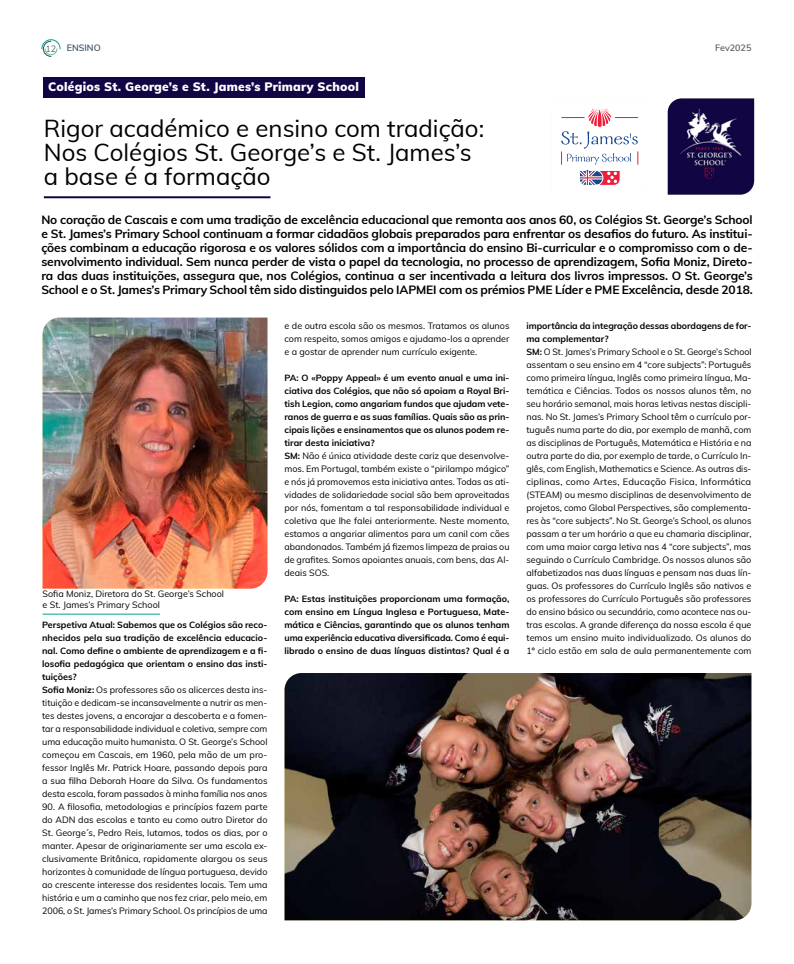
<style>
.page{position:relative;width:794px;height:964px;background:#fff}
.page>*{position:absolute;margin:0;border:0;box-sizing:border-box;transform-origin:0 0}
.t1{font:24px/24px "Muli";color:#000}
.t2{font:700 12px/14px "Muli";letter-spacing:-.01em;color:#000;text-align:justify}
.t3{font:900 12px "Muli";letter-spacing:.02em;color:#fff}
.t4{font:9px/13px "Muli";color:#000}
.t5{font:700 9px/13px "Muli";color:#000;text-align:justify}
.t6{font:600 9px "Muli";color:#384f63}
.t7{font:600 9px "Muli";color:#58595b}
.s1{font-weight:400;color:#586578}
.s2{font-weight:700}
</style>
<div class="page">
<svg style="left:41px;top:39px;width:20px;height:18px"></svg>
<hr style="left:44px;top:196px;width:226px;height:2px;background:#120544">
<div style="left:43px;top:78px;width:321px;height:20px;background:#120544"></div>
<img style="left:43px;top:318px;width:224px;height:271px">
<svg style="left:551px;top:98px;width:97px;height:97px"></svg>
<img style="left:667px;top:98px;width:87px;height:97px">
<img style="left:284px;top:673px;width:467px;height:247px">
<hr style="left:43px;top:614px;width:117px;height:1px;background:#03a687">
<p class="t6" style="left:45px;top:41px;width:57px"><span class="s1">12</span> ENSINO</p>
<p class="t7" style="left:715px;top:41px;width:38px">Fev2025</p>
<h2 class="t3" style="left:48px;top:78px;width:312px">Colégios St. George’s e St. James’s Primary School</h2>
<h1 class="t1" style="left:44px;top:115px;width:442px">Rigor académico e ensino com tradição:<br>Nos Colégios St. George’s e St. James’s a base é a formação</h1>
<p class="t2" style="left:41px;top:212px;width:713px">No coração de Cascais e com uma tradição de excelência educacional que remonta aos anos 60, os Colégios St. George’s School e St. James’s Primary School continuam a formar cidadãos globais preparados para enfrentar os desafios do futuro. As institui&shy;ções combinam a educação rigorosa e os valores sólidos com a importância do ensino Bi-curricular e o compromisso com o de&shy;senvolvimento individual. Sem nunca perder de vista o papel da tecnologia, no processo de aprendizagem, Sofia Moniz, Direto&shy;ra das duas instituições, assegura que, nos Colégios, continua a ser incentivada a leitura dos livros impressos. O St. George’s School e o St. James’s Primary School têm sido distinguidos pelo IAPMEI com os prémios PME Líder e PME Excelência, desde 2018.</p>
<p class="t4" style="left:43px;top:588px;width:183px;line-height:10.8px">Sofia Moniz, Diretora do St. George’s School e St. James’s Primary School</p>
<p class="t4" style="left:42px;top:617px;width:227px"><span class="s2">Perspetiva Atual: Sabemos que os Colégios são reco&shy;nhecidos pela sua tradição de excelência educacio&shy;nal. Como define o ambiente de aprendizagem e a fi&shy;losofia pedagógica que orientam o ensino das insti&shy;tuições?<br>Sofia Moniz:</span> Os professores são os alicerces desta ins&shy;tituição e dedicam-se incansavelmente a nutrir as men&shy;tes destes jovens, a encorajar a descoberta e a fomen&shy;tar a responsabilidade individual e coletiva, sempre com uma educação muito humanista. O St. George’s School começou em Cascais, em 1960, pela mão de um pro&shy;fessor Inglês Mr. Patrick Hoare, passando depois para a sua filha Deborah Hoare da Silva. Os fundamentos desta escola, foram passados à minha família nos anos</p>
<p class="t4" style="left:42px;top:799px;width:227px;text-align:justify">90. A filosofia, metodologias e princípios fazem parte do ADN das escolas e tanto eu como outro Diretor do St. George´s, Pedro Reis, lutamos, todos os dias, por o manter. Apesar de originariamente ser uma escola ex&shy;clusivamente Britânica, rapidamente alargou os seus horizontes à comunidade de língua portuguesa, devido ao crescente interesse dos residentes locais. Tem uma história e um a caminho que nos fez criar, pelo meio, em 2006, o St. James’s Primary School. Os princípios de uma</p>
<p class="t4" style="left:284px;top:318px;width:226px;text-align:justify">e de outra escola são os mesmos. Tratamos os alunos com respeito, somos amigos e ajudamo-los a aprender e a gostar de aprender num currículo exigente.</p>
<p class="t4" style="left:284px;top:370px;width:226px"><span class="s2">PA: O «Poppy Appeal» é um evento anual e uma ini&shy;ciativa dos Colégios, que não só apoiam a Royal Bri&shy;tish Legion, como angariam fundos que ajudam vete&shy;ranos de guerra e as suas famílias. Quais são as prin&shy;cipais lições e ensinamentos que os alunos podem re&shy;tirar desta iniciativa?<br>SM:</span> Não é única atividade deste cariz que desenvolve&shy;mos. Em Portugal, também existe o “pirilampo mágico” e nós já promovemos esta iniciativa antes. Todas as ati&shy;vidades de solidariedade social são bem aproveitadas por nós, fomentam a tal responsabilidade individual e coletiva que lhe falei anteriormente. Neste momento, estamos a angariar alimentos para um canil com cães abandonados. Também já fizemos limpeza de praias ou de grafites. Somos apoiantes anuais, com bens, das Al&shy;deais SOS.</p>
<p class="t5" style="left:284px;top:591px;width:226px">PA: Estas instituições proporcionam uma formação, com ensino em Língua Inglesa e Portuguesa, Mate&shy;mática e Ciências, garantindo que os alunos tenham uma experiência educativa diversificada. Como é equi&shy;librado o ensino de duas línguas distintas? Qual é a</p>
<p class="t4" style="left:526px;top:318px;width:226px"><span class="s2">importância da integração dessas abordagens de for&shy;ma complementar?<br>SM:</span> O St. James’s Primary School e o St. George’s School assentam o seu ensino em 4 “core subjects”: Português como primeira língua, Inglês como primeira língua, Ma&shy;temática e Ciências. Todos os nossos alunos têm, no seu horário semanal, mais horas letivas nestas discipli&shy;nas. No St. James’s Primary School têm o currículo por&shy;tuguês numa parte do dia, por exemplo de manhã, com as disciplinas de Português, Matemática e História e na outra parte do dia, por exemplo de tarde, o Currículo In&shy;glês, com English, Mathematics e Science. As outras dis&shy;ciplinas, como Artes, Educação Fisica, Informática (STEAM) ou mesmo disciplinas de desenvolvimento de projetos, como Global Perspectives, são complementa&shy;res às “core subjects”. No St. George’s School, os alunos passam a ter um horário a que eu chamaria disciplinar, com uma maior carga letiva nas 4 “core subjects”, mas seguindo o Currículo Cambridge. Os nossos alunos são alfabetizados nas duas línguas e pensam nas duas lín&shy;guas. Os professores do Currículo Inglês são nativos e os professores do Currículo Português são professores do ensino básico ou secundário, como acontece nas ou&shy;tras escolas. A grande diferença da nossa escola é que temos um ensino muito individualizado. Os alunos do 1º ciclo estão em sala de aula permanentemente com</p>
</div>
